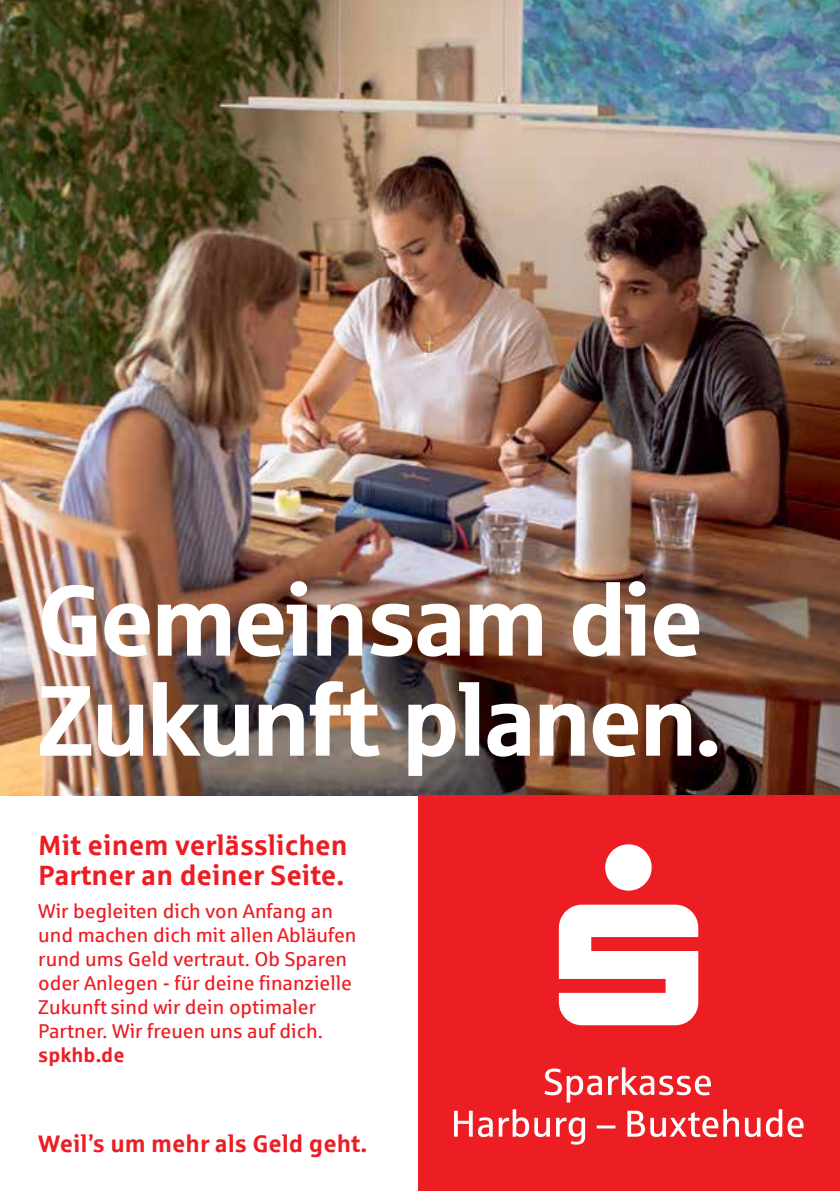
<style>
.page{position:relative;width:840px;height:1191px;background:#fff}
.page>*{position:absolute;margin:0;border:0;box-sizing:border-box;transform-origin:0 0}
.t1{font:100px/100px "Sparkasse Head";color:#fff}
.t2{font:700 28px/30.8px "Sparkasse Rg";color:#ed1d24}
.t3{font:700 24px "Sparkasse Rg";color:#ed1d24}
.t4{font:20px/24px "Sparkasse Rg";color:#ed1d24}
.t5{font:700 20px "Sparkasse Rg";color:#ed1d24}
</style>
<div class="page">
<img style="left:0;top:0;width:839px;height:795px">
<div style="left:418px;top:795px;width:421px;height:396px;background:#ed1d24"></div>
<svg style="left:454px;top:1109px;width:349px;height:35px"></svg>
<svg style="left:544px;top:1067px;width:166px;height:35px"></svg>
<svg style="left:558px;top:844px;width:140px;height:181px"></svg>
<h1 class="t1" style="left:38px;top:567px;width:683px">Gemeinsam die<br>Zukunft planen.</h1>
<h2 class="t2" style="left:38px;top:828px;width:310px">Mit einem verlässlichen<br>Partner an deiner Seite.</h2>
<p class="t4" style="left:38px;top:898px;width:319px">Wir begleiten dich von Anfang an und machen dich mit allen Abläufen rund ums Geld vertraut. Ob Sparen oder Anlegen - für deine finanzielle Zukunft sind wir dein optimaler Partner. Wir freuen uns auf dich.</p>
<p class="t5" style="left:38px;top:1042px;width:88px">spkhb.de</p>
<p class="t3" style="left:38px;top:1128px;width:330px">Weil’s um mehr als Geld geht.</p>
</div>
